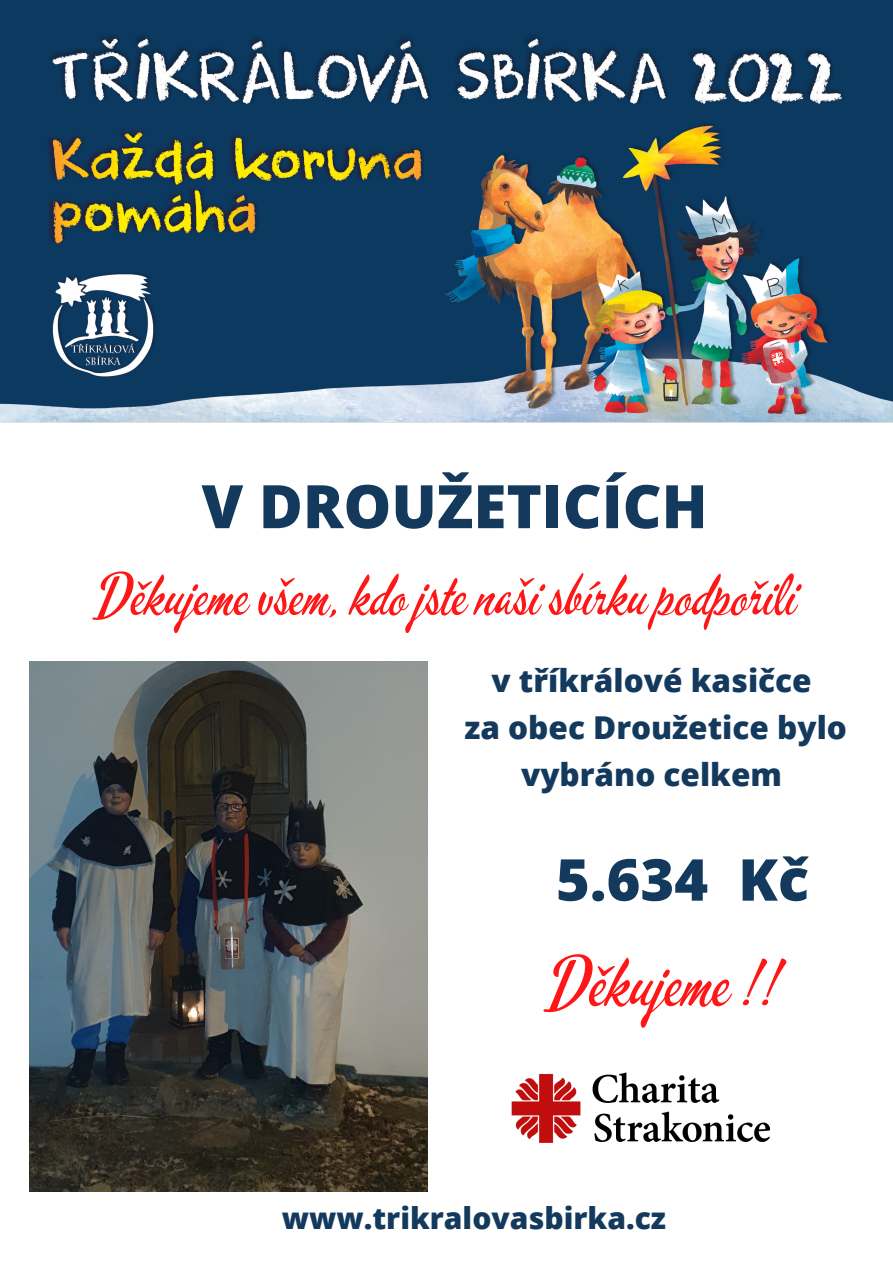
<style>
.page{position:relative;width:893px;height:1263px;background:#fff}
.page>*{position:absolute;margin:0;border:0;box-sizing:border-box;transform-origin:0 0}
.t1{font:66.53px "Mervale Script";color:#ff1616}
.t2{font:800 60px "Open Sans";color:#13395d}
.t3{font:800 57.75px "Open Sans";color:#13395d}
.t4{font:55.72px "Mervale Script";color:#ff1616}
.t5{font:800 31.5px/46.7px "Open Sans";color:#13395d;text-align:center}
.t6{font:800 30px "Open Sans";color:#13395d}
</style>
<div class="page">
<img style="left:0;top:0;width:893px;height:1108px">
<div style="left:717px;top:733px;width:176px;height:275px;background:#fff"></div>
<img style="left:477px;top:1039px;width:327px;height:104px">
<img style="left:30px;top:661px;width:397px;height:530px">
<p class="t2" style="left:201px;top:464px;width:507px">V DROUŽETICÍCH</p>
<p class="t4" style="left:96px;top:559px;width:703px">Děkujeme všem, kdo jste naši sbírkupodpořili</p>
<p class="t5" style="left:491px;top:656px;width:322px">v tříkrálové kasičce</p>
<p class="t5" style="left:464px;top:703px;width:384px">za obec Droužetice bylo vybráno celkem</p>
<p class="t3" style="left:556px;top:839px;width:254px">5.634 Kč</p>
<p class="t1" style="left:547px;top:940px;width:235px">Děkujeme !!</p>
<p class="t6" style="left:282px;top:1197px;width:386px">www.trikralovasbirka.cz</p>
</div>
